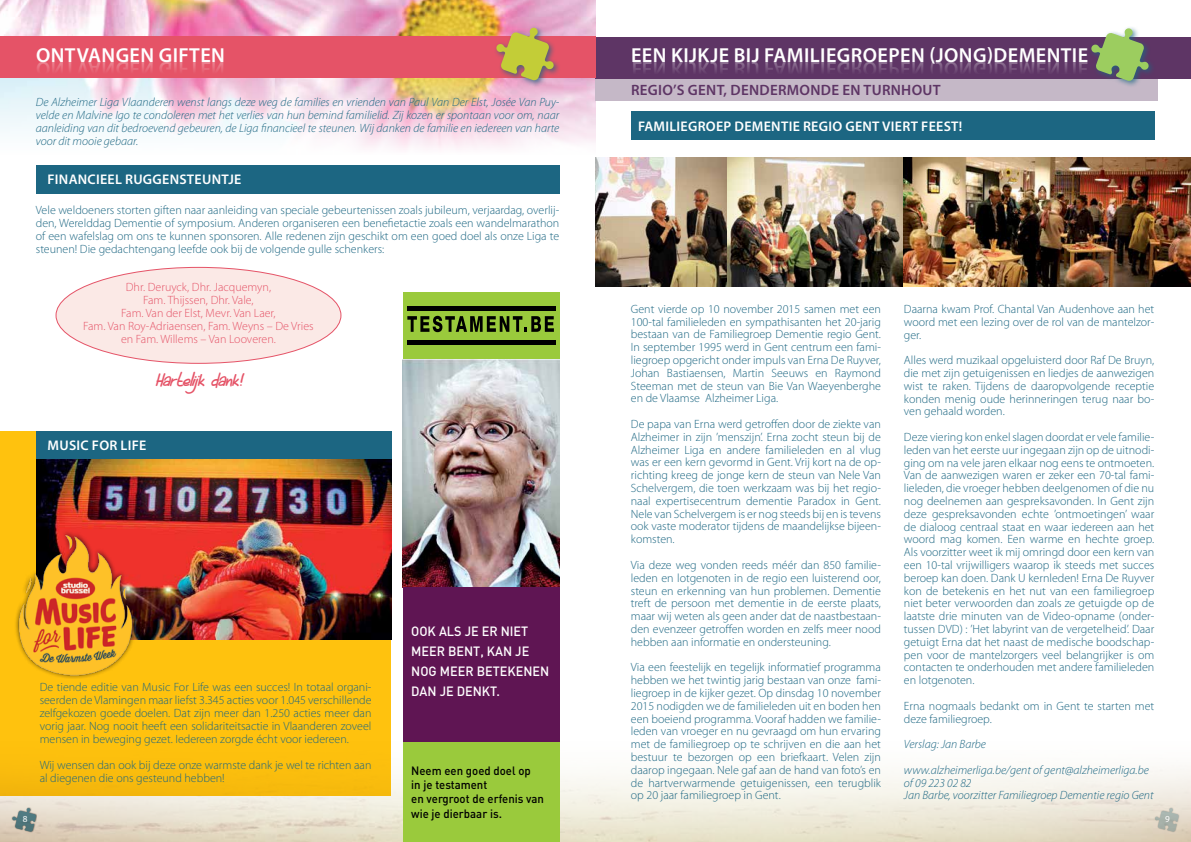
<style>
.page{position:relative;width:1191px;height:842px;background:#fff}
.page>*{position:absolute;margin:0;border:0;box-sizing:border-box;transform-origin:0 0}
.t1{font:italic 700 24px "Aint Nothing Fancy";letter-spacing:-.02em;color:#e55367}
.t2{font:600 20.3px "Myriad Pro";color:#fff}
.t3{font:600 15px "Myriad Pro";letter-spacing:.02em;color:#5e3565}
.t4{font:600 14px "Myriad Pro";letter-spacing:.02em;color:#fff}
.t5{font:500 13.3px/20px "DIN";color:#fff;scale:.95 1}
.t6{font:300 12px/12.8px "Myriad Pro";color:#1c6682;text-align:justify}
.t7{font:italic 300 12px/13px "Myriad Pro";color:#1c6682}
.t8{font:300 12px/13px "Myriad Pro";color:#e55367;text-align:center}
.t9{font:500 12px/14.4px "DIN";color:#000;scale:.95 1}
.t10{font:9.2px "Myriad Pro";color:#fff}
</style>
<div class="page">
<img style="left:0;top:731px;width:1191px;height:111px">
<img style="left:0;top:0;width:595px;height:150px">
<div style="left:631px;top:112px;width:523px;height:28px;background:#1c6682"></div>
<div style="left:595px;top:55px;width:562px;height:46px;background:#c5b8c7"></div>
<div style="left:595px;top:37px;width:596px;height:42px;background:#5e3565"></div>
<div style="left:1088px;top:25px;width:67px;height:63px;background:#1c6682;opacity:.75"></div>
<div style="left:0;top:431px;width:391px;height:364px;background:#ffc20e"></div>
<div style="left:0;top:36px;width:595px;height:42px;background:#e55367"></div>
<div style="left:493px;top:25px;width:68px;height:63px;background:#1c6682;opacity:.75"></div>
<svg style="left:496px;top:27px;width:58px;height:54px;background:#c6a15d"></svg>
<div style="left:36px;top:165px;width:523px;height:29px;background:#1c6682"></div>
<div style="left:36px;top:431px;width:355px;height:29px;background:#1c6682"></div>
<div style="left:403px;top:292px;width:156px;height:159px;background:#9aca3c"></div>
<img style="left:403px;top:360px;width:156px;height:227px">
<svg style="left:407px;top:316px;width:147px;height:16px"></svg>
<hr style="left:407px;top:306px;width:148px;height:4px;background:#000">
<div style="left:407px;top:340px;width:148px;height:5px;background:#000"></div>
<div style="left:403px;top:736px;width:156px;height:106px;background:#9aca3c"></div>
<div style="left:403px;top:588px;width:156px;height:154px;background:#5f1553"></div>
<div style="left:11px;top:807px;width:26px;height:26px;background:#000;opacity:.75"></div>
<svg style="left:12px;top:808px;width:24px;height:24px"></svg>
<div style="left:1153px;top:807px;width:26px;height:26px;background:#000;opacity:.75"></div>
<svg style="left:1154px;top:808px;width:25px;height:24px"></svg>
<img style="left:37px;top:460px;width:354px;height:179px">
<img style="left:15px;top:521px;width:135px;height:158px">
<img style="left:595px;top:157px;width:596px;height:129px">
<div style="left:56px;top:267px;width:285px;height:96px;background:#fbe9e6;border-radius:50%"></div>
<svg style="left:1088px;top:28px;width:61px;height:53px"></svg>
<p class="t7" style="left:36px;top:95px;width:525px;text-align:justify">De Alzheimer Liga Vlaanderen wenst langs deze weg de families en vrienden van Paul Van Der Elst, Josée Van Puy&shy;velde en Malvine Igo te condoleren met het verlies van hun bemind familielid. Zij kozen er spontaan voor om, naar aanleiding van dit bedroevend gebeuren, de Liga financieel te steunen. Wij danken de familie en iedereen van harte voor dit mooie gebaar.</p>
<p class="t4" style="left:48px;top:171px;width:195px">FINANCIEEL RUGGENSTEUNTJE</p>
<p class="t6" style="left:36px;top:203px;width:525px">Vele weldoeners storten giften naar aanleiding van speciale gebeurtenissen zoals jubileum, verjaardag, overlij&shy;den, Werelddag Dementie of symposium. Anderen organiseren een benefietactie zoals een wandelmarathon of een wafelslag om ons te kunnen sponsoren. Alle redenen zijn geschikt om een goed doel als onze Liga te steunen! Die gedachtengang leefde ook bij de volgende gulle schenkers:</p>
<h2 class="t2" style="left:764px;top:44px;width:14px">FAM</h2>
<p class="t3" style="left:631px;top:81px;width:311px">REGIO’S GENT, DENDERMONDE EN TURNHOUT</p>
<p class="t4" style="left:638px;top:119px;width:10px">FAM</p>
<p class="t4" style="left:665px;top:119px;width:298px">ILIEGROEP DEMENTIE REGIO GENT VIERT FEEST!</p>
<p class="t8" style="left:83px;top:280px;width:232px">Dhr. Deruyck, Dhr. Jacquemyn,<br>Fam. Thijssen, Dhr. Vale,<br>Fam. Van der Elst, Mevr. Van Laer,<br>Fam. Van Roy-Adriaensen, Fam. Weyns – De Vries en Fam. Willems – Van Looveren.</p>
<h1 class="t1" style="left:155px;top:369px;width:88px">Hartelijk dank!</h1>
<p class="t6" style="left:904px;top:302px;width:252px">Daarna kwam Prof. Chantal Van Audenhove aan het woord met een lezing over de rol van de mantelzor&shy;ger.</p>
<p class="t6" style="left:904px;top:354px;width:252px">Alles werd muzikaal opgeluisterd door Raf De Bruyn, die met zijn getuigenissen en liedjes de aanwezigen wist te raken. Tijdens de daaropvolgende receptie konden menig oude herinneringen terug naar bo&shy;ven gehaald worden.</p>
<p class="t6" style="left:904px;top:430px;width:252px">Deze viering kon enkel slagen doordat er vele familie&shy;leden van het eerste uur ingegaan zijn op de uitnodi&shy;ging om na vele jaren elkaar nog eens te ontmoeten.<br>Van de aanwezigen waren er zeker een 70-tal fami&shy;lieleden, die vroeger hebben deelgenomen of die nu nog deelnemen aan gespreksavonden. In Gent zijn deze gespreksavonden echte ’ontmoetingen’ waar de dialoog centraal staat en waar iedereen aan het woord mag komen. Een warme en hechte groep.<br>Als voorzitter weet ik mij omringd door een kern van een 10-tal vrijwilligers waarop ik steeds met succes beroep kan doen. Dank U kernleden! Erna De Ruyver kon de betekenis en het nut van een familiegroep niet beter verwoorden dan zoals ze getuigde op de laatste drie minuten van de Video-opname (onder&shy;tussen DVD) : ’Het labyrint van de vergetelheid’. Daar getuigt Erna dat het naast de medische boodschap&shy;pen voor de mantelzorgers veel belangrijker is om contacten te onderhouden met andere familieleden en lotgenoten.</p>
<p class="t6" style="left:904px;top:699px;width:252px">Erna nogmaals bedankt om in Gent te starten met deze familiegroep.</p>
<p class="t7" style="left:904px;top:731px;width:246px;line-height:25.6px">Verslag: Jan Barbe<br>www.alzheimerliga.be/gent of gent@alzheimerliga.be</p>
<p class="t7" style="left:904px;top:776px;width:251px">of 09 223 02 82<br>Jan Barbe, voorzitter Familiegroep Dementie regio Gent</p>
<p class="t6" style="left:631px;top:302px;width:252px">Gent vierde op 10 november 2015 samen met een 100-tal familieleden en sympathisanten het 20-jarig bestaan van de Familiegroep Dementie regio Gent.<br>In september 1995 werd in Gent centrum een fami&shy;liegroep opgericht onder impuls van Erna De Ruyver, Johan Bastiaensen, Martin Seeuws en Raymond Steeman met de steun van Bie Van Waeyenberghe en de Vlaamse Alzheimer Liga.</p>
<p class="t6" style="left:631px;top:417px;width:252px">De papa van Erna werd getroffen door de ziekte van Alzheimer in zijn ’menszijn’. Erna zocht steun bij de Alzheimer Liga en andere familieleden en al vlug was er een kern gevormd in Gent. Vrij kort na de op&shy;richting kreeg de jonge kern de steun van Nele Van Schelvergem, die toen werkzaam was bij het regio&shy;naal expertisecentrum dementie Paradox in Gent.<br>Nele van Schelvergem is er nog steeds bij en is tevens ook vaste moderator tijdens de maandelijkse bijeen&shy;komsten.</p>
<p class="t6" style="left:631px;top:558px;width:252px">Via deze weg vonden reeds méér dan 850 familie&shy;leden en lotgenoten in de regio een luisterend oor, steun en erkenning van hun problemen. Dementie treft de persoon met dementie in de eerste plaats, maar wij weten als geen ander dat de naastbestaan&shy;den evenzeer getroffen worden en zelfs meer nood hebben aan informatie en ondersteuning.</p>
<p class="t6" style="left:631px;top:661px;width:252px">Via een feestelijk en tegelijk informatief programma hebben we het twintig jarig bestaan van onze fami&shy;liegroep in de kijker gezet. Op dinsdag 10 november 2015 nodigden we de familieleden uit en boden hen een boeiend programma. Vooraf hadden we familie&shy;leden van vroeger en nu gevraagd om hun ervaring met de familiegroep op te schrijven en die aan het bestuur te bezorgen op een briefkaart. Velen zijn daarop ingegaan. Nele gaf aan de hand van foto’s en de hartverwarmende getuigenissen, een terugblik op 20 jaar familiegroep in Gent.</p>
<p class="t4" style="left:48px;top:437px;width:100px">MUSIC FOR LIFE</p>
<p class="t5" style="left:411px;top:621px;width:147px">OOK ALS JE ER NIET<br>MEER BENT, KAN JE<br>NOG MEER BETEKENEN<br>DAN JE DENKT.</p>
<p class="t6" style="left:40px;top:680px;width:333px">De tiende editie van Music For Life was een succes! In totaal organi&shy;seerden de Vlamingen maar liefst 3.345 acties voor 1.045 verschillende zelfgekozen goede doelen. Dat zijn meer dan 1.250 acties meer dan vorig jaar. Nog nooit heeft een solidariteitsactie in Vlaanderen zoveel mensen in beweging gezet. Iedereen zorgde écht voor iedereen.</p>
<p class="t6" style="left:40px;top:758px;width:333px">Wij wensen dan ook bij deze onze warmste dank je wel te richten aan al diegenen die ons gesteund hebben!</p>
<p class="t9" style="left:411px;top:763px;width:141px">Neem een goed doel op<br>in je testament<br>en vergroot de erfenis van wie je dierbaar is.</p>
<p class="t10" style="left:23px;top:813px;width:6px">8</p>
<p class="t10" style="left:1165px;top:813px;width:6px">9</p>
</div>
